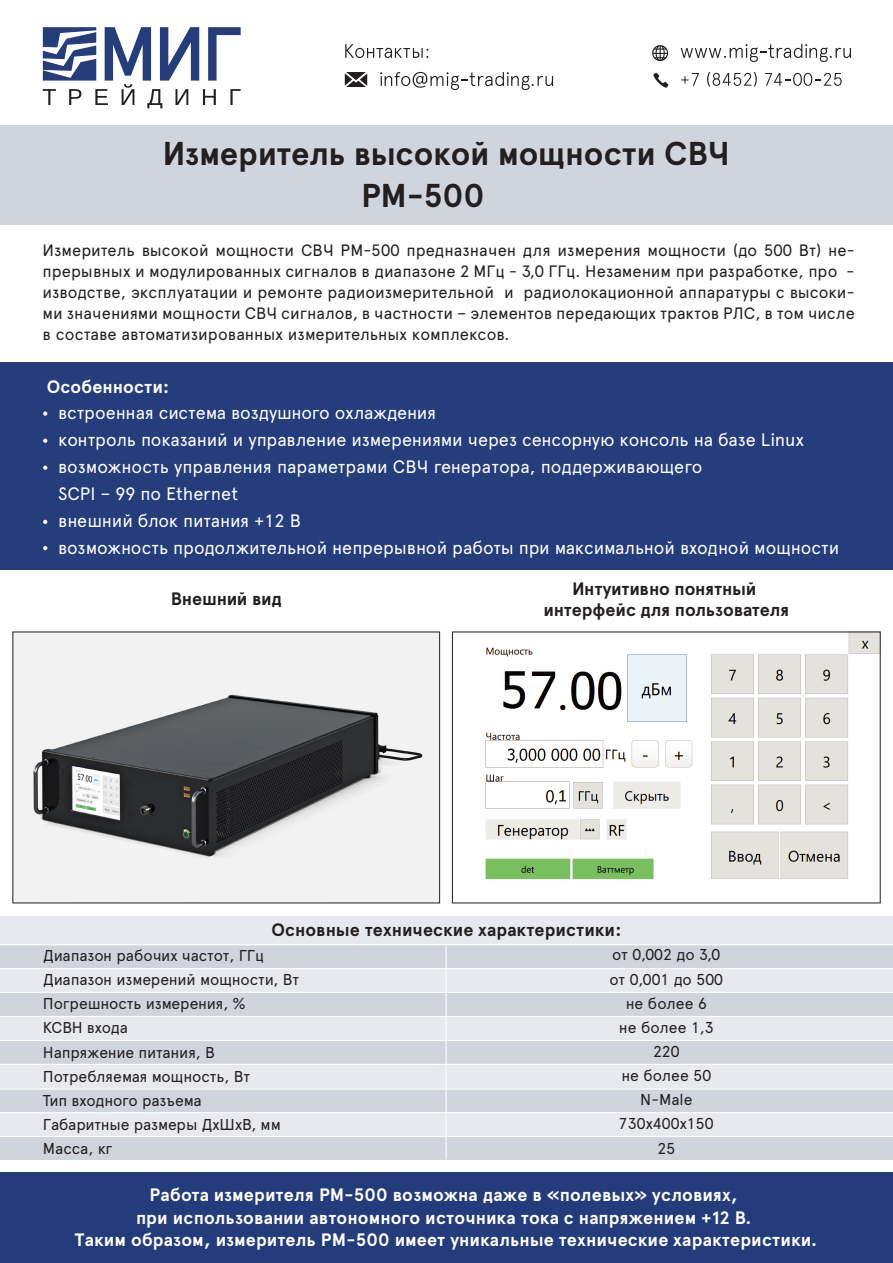
<style>
.page{position:relative;width:893px;height:1263px;background:#fff}
.page>*{position:absolute;margin:0;border:0;box-sizing:border-box;transform-origin:0 0}
.t1{font:700 33px/42px "Apercu Pro";letter-spacing:-.01em;color:#231f20}
.t2{font:18px/27px "Apercu Pro";letter-spacing:-.01em;color:#fff}
.t3{font:700 18px/22.5px "Apercu Pro";letter-spacing:.005em;color:#fff;text-align:center}
.t4{font:700 18px/21.6px "Apercu Pro";letter-spacing:-.005em;color:#231f20;text-align:center}
.t5{font:16.5px/21px "Apercu Pro";letter-spacing:-.005em;color:#231f20;text-align:justify}
.t6{font:15.75px/24.2px "Apercu Pro";letter-spacing:-.005em;color:#231f20}
</style>
<div class="page">
<img style="left:13px;top:631px;width:427px;height:270px">
<img style="left:485px;top:634px;width:394px;height:246px">
<div style="left:0;top:916px;width:893px;height:243px;background:#e7e9ee"></div>
<div style="left:0;top:1136px;width:893px;height:24px;background:#d0d4dd"></div>
<div style="left:0;top:1040px;width:893px;height:24px;background:#d0d4dd"></div>
<div style="left:0;top:1089px;width:893px;height:23px;background:#d0d4dd"></div>
<div style="left:0;top:945px;width:893px;height:23px;background:#d0d4dd"></div>
<div style="left:0;top:992px;width:893px;height:24px;background:#d0d4dd"></div>
<div style="left:0;top:125px;width:893px;height:99px;background:#d0d4dd"></div>
<svg style="left:43px;top:27px;width:198px;height:81px"></svg>
<div style="left:0;top:362px;width:893px;height:208px;background:#253d7b"></div>
<div style="left:0;top:1172px;width:893px;height:91px;background:#243c7b"></div>
<svg style="left:43px;top:411px;width:4px;height:5px"></svg>
<svg style="left:43px;top:439px;width:4px;height:4px"></svg>
<svg style="left:43px;top:466px;width:4px;height:4px"></svg>
<hr style="left:445px;top:945px;width:2px;height:214px;background:#fff">
<hr style="left:0;top:944px;width:893px;height:1px;background:#fff">
<hr style="left:0;top:968px;width:893px;height:1px;background:#fff">
<hr style="left:0;top:1016px;width:893px;height:1px;background:#fff">
<hr style="left:0;top:1040px;width:893px;height:1px;background:#fff">
<hr style="left:0;top:992px;width:893px;height:1px;background:#fff">
<hr style="left:0;top:1064px;width:893px;height:1px;background:#fff">
<hr style="left:0;top:1112px;width:893px;height:1px;background:#fff">
<hr style="left:0;top:1136px;width:893px;height:1px;background:#fff">
<svg style="left:43px;top:520px;width:4px;height:4px"></svg>
<hr style="left:0;top:1088px;width:893px;height:1px;background:#fff">
<svg style="left:43px;top:546px;width:4px;height:4px"></svg>
<svg style="left:380px;top:72px;width:173px;height:18px"></svg>
<svg style="left:345px;top:72px;width:22px;height:15px"></svg>
<svg style="left:345px;top:44px;width:83px;height:14px"></svg>
<svg style="left:652px;top:45px;width:16px;height:16px"></svg>
<svg style="left:681px;top:44px;width:170px;height:18px"></svg>
<svg style="left:653px;top:73px;width:15px;height:15px"></svg>
<svg style="left:681px;top:73px;width:18px;height:13px"></svg>
<svg style="left:707px;top:72px;width:50px;height:15px"></svg>
<svg style="left:765px;top:73px;width:77px;height:13px"></svg>
<h1 class="t1" style="left:361px;top:132px;width:371px;text-indent:-199px">Измеритель высокой мощности СВЧ<br>PM-500</h1>
<p class="t5" style="left:43px;top:239px;width:814px">Измеритель высокой мощности СВЧ PM-500 предназначен для измерения мощности (до 500 Вт) не&shy;прерывных и модулированных сигналов в диапазоне 2 МГц - 3,0 ГГц. Незаменим при разработке, про - изводстве, эксплуатации и ремонте радиоизмерительной и радиолокационной аппаратуры с высоки&shy;ми значениями мощности СВЧ сигналов, в частности – элементов передающих трактов РЛС, в том числе в составе автоматизированных измерительных комплексов.</p>
<p class="t3" style="left:47px;top:374px;width:124px">Особенности:</p>
<p class="t2" style="left:58px;top:398px;width:783px">встроенная система воздушного охлаждения<br>контроль показаний и управление измерениями через сенсорную консоль на базе Linux возможность управления параметрами СВЧ генератора, поддерживающего<br>SCPI – 99 по Ethernet<br>внешний блок питания +12 В<br>возможность продолжительной непрерывной работы при максимальной входной мощности</p>
<p class="t4" style="left:171px;top:588px;width:113px">Внешний вид</p>
<p class="t4" style="left:543px;top:577px;width:248px">Интуитивно понятный интерфейс для пользователя</p>
<p class="t4" style="left:271px;top:918px;width:352px">Основные технические характеристики:</p>
<p class="t6" style="left:43px;top:942px;width:258px">Диапазон рабочих частот, ГГц<br>Диапазон измерений мощности, Вт<br>Погрешность измерения, %<br>КСВН входа<br>Напряжение питания, В<br>Потребляемая мощность, Вт<br>Тип входного разъема<br>Габаритные размеры ДхШхВ, мм<br>Масса, кг</p>
<p class="t6" style="left:609px;top:942px;width:115px;text-align:center">от 0,002 до 3,0 от 0,001 до 500 не более 6<br>не более 1,3<br>220<br>не более 50<br>N-Male<br>730х400х150<br>25</p>
<p class="t3" style="left:75px;top:1183px;width:744px">Работа измерителя PM-500 возможна даже в «полевых» условиях,<br>при использовании автономного источника тока с напряжением +12 В.<br>Таким образом, измеритель PM-500 имеет уникальные технические характеристики.</p>
</div>
